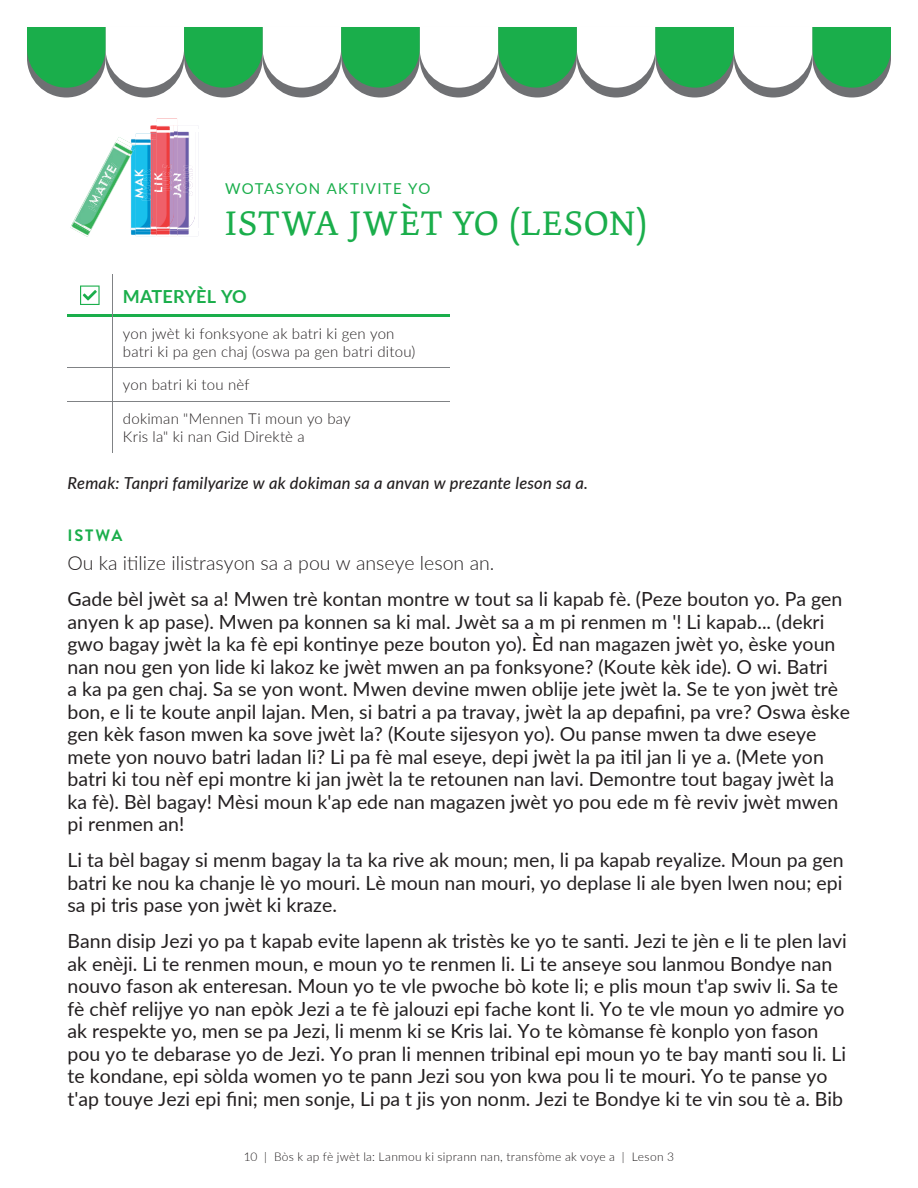
<style>
.page{position:relative;width:918px;height:1188px;background:#fff}
.page>*{position:absolute;margin:0;border:0;box-sizing:border-box;transform-origin:0 0}
.t1{font:36px "Dolly Pro";letter-spacing:.035em;color:#1aae4b}
.t2{font:19.5px/22.5px "Lato";color:#231f20}
.t3{font:300 19.5px "Lato";color:#231f20}
.t4{font:700 18px "Lato";letter-spacing:.01em;color:#1aae4b}
.t5{font:italic 500 16.5px "Lato";letter-spacing:.015em;color:#231f20}
.t6{font:700 16.5px "Brandon Grotesque";letter-spacing:.11em;color:#1aae4b}
.t7{font:300 15px/18px "Lato";letter-spacing:.015em;color:#231f20}
.t8{font:15px "Lato";letter-spacing:.09em;color:#1aae4b}
.t9{font:300 12px "Lato";letter-spacing:.025em;color:#231f20}
</style>
<div class="page">
<hr style="left:68px;top:314px;width:44px;height:3px;background:#1aae4b">
<hr style="left:112px;top:314px;width:338px;height:3px;background:#1aae4b">
<hr style="left:112px;top:275px;width:1px;height:41px;background:#808285">
<hr style="left:112px;top:367px;width:338px;height:1px;background:#808285">
<hr style="left:112px;top:368px;width:1px;height:33px;background:#808285">
<hr style="left:112px;top:401px;width:338px;height:1px;background:#808285">
<hr style="left:112px;top:401px;width:1px;height:52px;background:#808285">
<hr style="left:112px;top:316px;width:1px;height:51px;background:#808285">
<hr style="left:68px;top:367px;width:44px;height:1px;background:#808285">
<hr style="left:68px;top:401px;width:44px;height:1px;background:#808285">
<svg style="left:80px;top:286px;width:20px;height:19px"></svg>
<svg style="left:27px;top:27px;width:864px;height:71px"></svg>
<img style="left:157px;top:118px;width:20px;height:1px">
<svg style="left:70px;top:125px;width:125px;height:112px"></svg>
<p class="t8" style="left:225px;top:178px;width:207px">WOTASYON AKTIVITE YO</p>
<h1 class="t1" style="left:225px;top:200px;width:423px">ISTWA JWÈT YO (LESON)</h1>
<p class="t4" style="left:123px;top:283px;width:125px">MATERYÈL YO</p>
<p class="t7" style="left:123px;top:324px;width:294px">yon jwèt ki fonksyone ak batri ki gen yon batri ki pa gen chaj (oswa pa gen batri ditou)</p>
<p class="t7" style="left:123px;top:375px;width:128px">yon batri ki tou nèf</p>
<p class="t7" style="left:123px;top:409px;width:229px">dokiman "Mennen Ti moun yo bay<br>Kris la" ki nan Gid Direktè a</p>
<p class="t5" style="left:68px;top:471px;width:522px">Remak: Tanpri familyarize w ak dokiman sa a anvan w prezante leson sa a.</p>
<p class="t6" style="left:68px;top:524px;width:56px">ISTWA</p>
<p class="t3" style="left:68px;top:549px;width:428px">Ou ka itilize ilistrasyon sa a pou w anseye leson an.</p>
<p class="t2" style="left:68px;top:587px;width:784px">Gade bèl jwèt sa a! Mwen trè kontan montre w tout sa li kapab fè. (Peze bouton yo. Pa gen anyen k ap pase). Mwen pa konnen sa ki mal. Jwèt sa a m pi renmen m '! Li kapab... (dekri gwo bagay jwèt la ka fè epi kontinye peze bouton yo). Èd nan magazen jwèt yo, èske youn nan nou gen yon lide ki lakoz ke jwèt mwen an pa fonksyone? (Koute kèk ide). O wi. Batri<br>a ka pa gen chaj. Sa se yon wont. Mwen devine mwen oblije jete jwèt la. Se te yon jwèt trè bon, e li te koute anpil lajan. Men, si batri a pa travay, jwèt la ap depafini, pa vre? Oswa èske gen kèk fason mwen ka sove jwèt la? (Koute sijesyon yo). Ou panse mwen ta dwe eseye mete yon nouvo batri ladan li? Li pa fè mal eseye, depi jwèt la pa itil jan li ye a. (Mete yon batri ki tou nèf epi montre ki jan jwèt la te retounen nan lavi. Demontre tout bagay jwèt la ka fè). Bèl bagay! Mèsi moun k'ap ede nan magazen jwèt yo pou ede m fè reviv jwèt mwen pi renmen an!</p>
<p class="t2" style="left:68px;top:848px;width:778px;text-align:justify">Li ta bèl bagay si menm bagay la ta ka rive ak moun; men, li pa kapab reyalize. Moun pa gen batri ke nou ka chanje lè yo mouri. Lè moun nan mouri, yo deplase li ale byen lwen nou; epi sa pi tris pase yon jwèt ki kraze.</p>
<p class="t2" style="left:68px;top:929px;width:781px">Bann disip Jezi yo pa t kapab evite lapenn ak tristès ke yo te santi. Jezi te jèn e li te plen lavi ak enèji. Li te renmen moun, e moun yo te renmen li. Li te anseye sou lanmou Bondye nan nouvo fason ak enteresan. Moun yo te vle pwoche bò kote li; e plis moun t'ap swiv li. Sa te fè chèf relijye yo nan epòk Jezi a te fè jalouzi epi fache kont li. Yo te vle moun yo admire yo ak respekte yo, men se pa Jezi, li menm ki se Kris lai. Yo te kòmanse fè konplo yon fason pou yo te debarase yo de Jezi. Yo pran li mennen tribinal epi moun yo te bay manti sou li. Li te kondane, epi sòlda women yo te pann Jezi sou yon kwa pou li te mouri. Yo te panse yo t'ap touye Jezi epi fini; men sonje, Li pa t jis yon nonm. Jezi te Bondye ki te vin sou tè a. Bib</p>
<p class="t9" style="left:244px;top:1148px;width:432px">10 | Bòs k ap fè jwèt la: Lanmou ki siprann nan, transfòme ak voye a | Leson 3</p>
</div>
